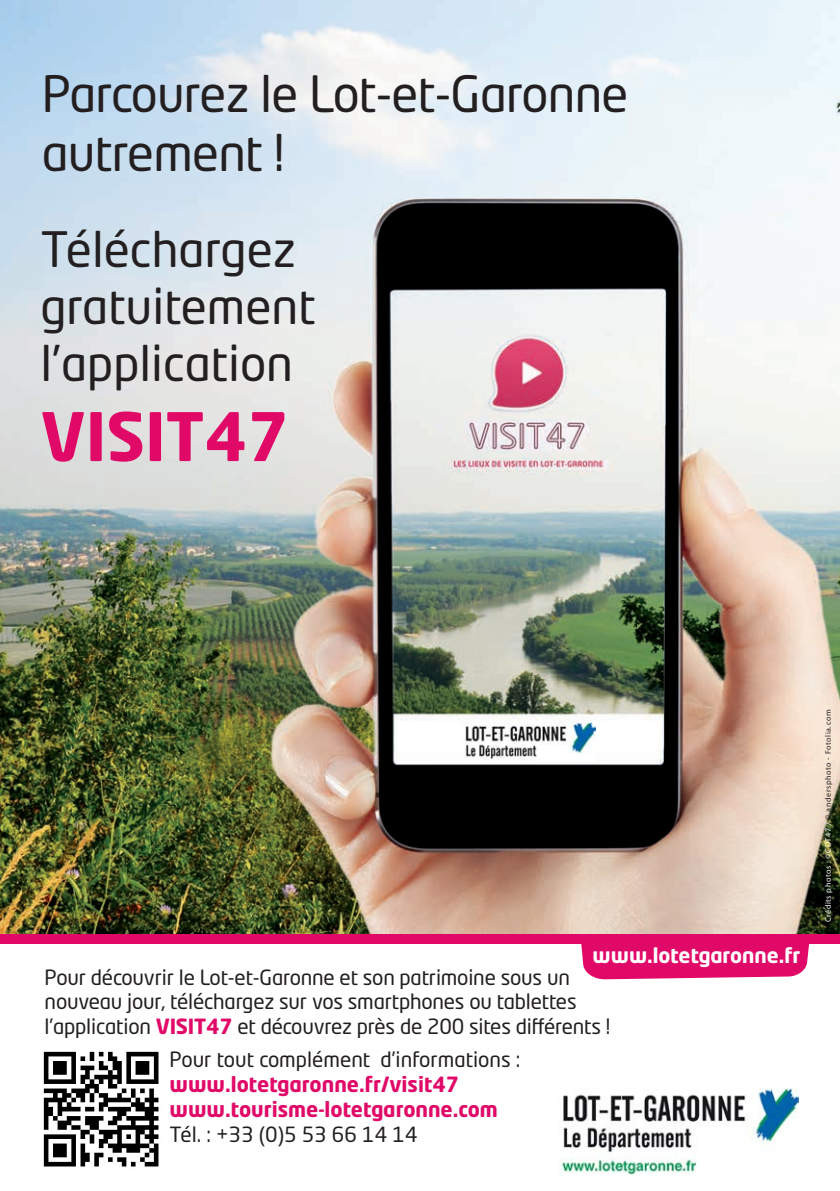
<style>
.page{position:relative;width:840px;height:1191px;background:#fff}
.page>*{position:absolute;margin:0;border:0;box-sizing:border-box;transform-origin:0 0}
.t1{font:700 66px "Neo Tech Std";color:#e10968}
.t2{font:49.4px/59.4px "Neo Tech Std";letter-spacing:-.015em;color:#231f20}
.t3{font:48.2px/57.2px "Neo Tech Std";color:#231f20}
.t4{font:20.8px/24.8px "Neo Tech Std";letter-spacing:-.01em;color:#231f20}
.t5{font:700 20.8px/24.8px "Neo Tech Std";color:#e10968}
.t6{font:700 20.4px "Neo Tech Std";color:#fff}
.t7{font:8px "Myriad Pro";letter-spacing:.07em;color:#231f20}
.s1{font-weight:700;color:#e10968}
.s2{font-weight:400;color:#231f20}
.s3{color:#fff}
</style>
<div class="page">
<img style="left:0;top:0;width:839px;height:934px">
<div style="left:0;top:934px;width:839px;height:9px;background:#e10968"></div>
<svg style="left:580px;top:943px;width:228px;height:36px;background:#e21771"></svg>
<img style="left:559px;top:1088px;width:238px;height:86px">
<img style="left:43px;top:1051px;width:116px;height:116px">
<img style="left:461px;top:722px;width:134px;height:39px">
<p class="t2" style="left:42px;top:63px;width:587px">Parcourez le Lot-et-Garonne autrement !</p>
<p class="t3" style="left:40px;top:220px;width:276px">Téléchargez gratuitement l’application</p>
<p class="t1" style="left:40px;top:394px;width:250px">VISIT47</p>
<p class="t6" style="left:592px;top:942px;width:209px">www.lotetgaronne.fr</p>
<p class="t4" style="left:45px;top:964px;width:567px">Pour découvrir le Lot-et-Garonne et son patrimoine sous un nouveau jour, téléchargez sur vos smartphones ou tablettes l’application <span class="s1">VISIT47</span> et découvrez près de 200 sites différents !</p>
<p class="t4" style="left:169px;top:1046px;width:352px">Pour tout complément d’informations : <span class="s1">www.lotetgaronne.fr/visit47</span></p>
<p class="t5" style="left:169px;top:1096px;width:329px">www.tourisme-lotetgaronne.com<br><span class="s2">Tél. : +33 (0)5 53 66 14 14</span></p>
<p class="t7" style="left:822px;top:922px;width:214px;rotate:-90deg"><span class="s3">Crédits photos : ©CDT47 /</span> © andersphoto - Fotolia.com</p>
</div>
